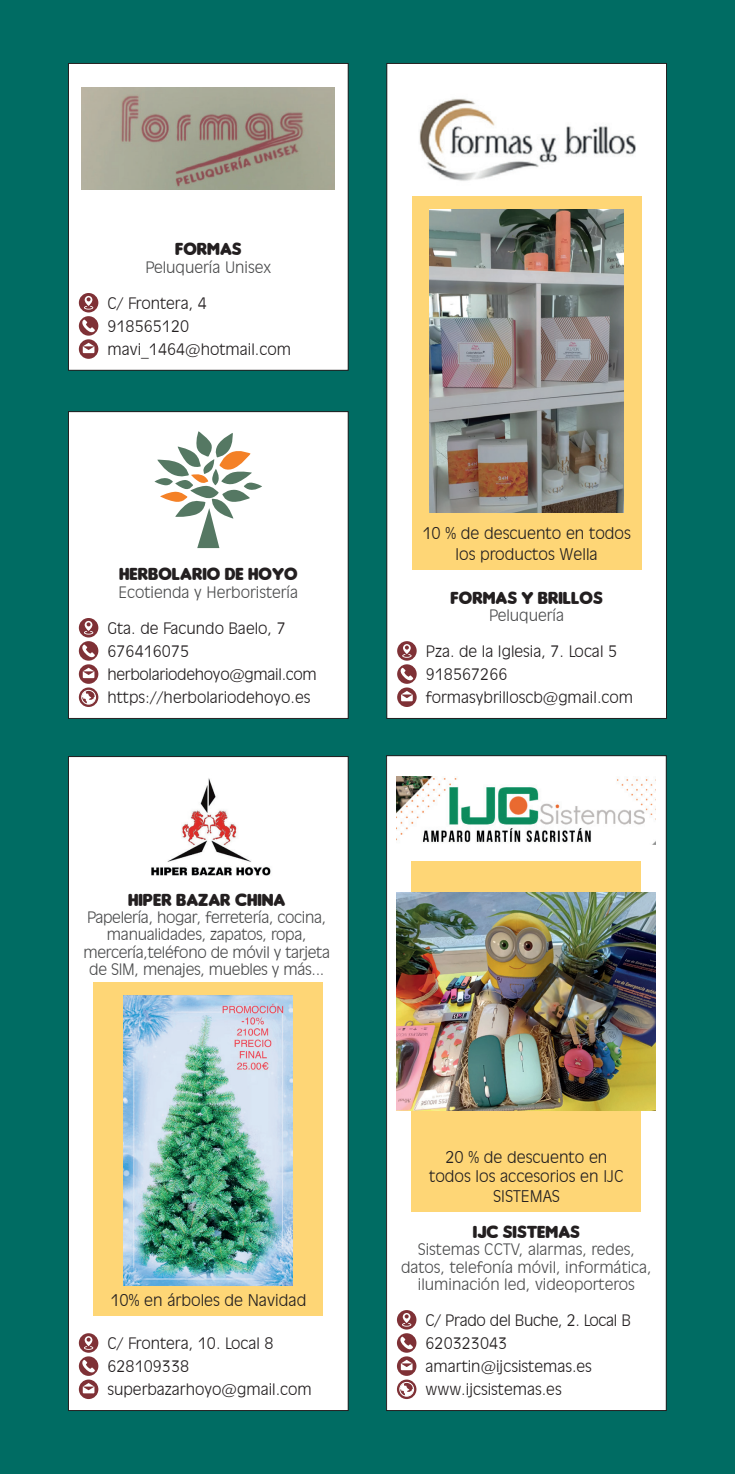
<style>
.page{position:relative;width:735px;height:1474px;background:#fff}
.page>*{position:absolute;margin:0;border:0;box-sizing:border-box;transform-origin:0 0}
.t1{font:18.38px "Insaniburger";color:#231f20}
.t2{font:300 15.75px/19.2px "Incised 901 BT";color:#231f20;text-align:center}
.t3{font:300 15.4px/23.1px "Incised 901 BT";color:#231f20}
.t4{font:300 15.4px/17.3px "Incised 901 BT";color:#4b4c4d;text-align:center}
.t5{font:300 15.4px/17.3px "Incised 901 BT";letter-spacing:-.02em;color:#4b4c4d;text-align:center}
</style>
<div class="page">
<div style="left:0;top:0;width:734px;height:1473px;background:#006c63"></div>
<div style="left:386px;top:63px;width:280px;height:655px;background:#fff"></div>
<div style="left:397px;top:641px;width:19px;height:19px;background:#7f3136;border-radius:50%"></div>
<svg style="left:402px;top:644px;width:9px;height:13px"></svg>
<svg style="left:397px;top:664px;width:19px;height:20px"></svg>
<svg style="left:400px;top:667px;width:13px;height:13px"></svg>
<svg style="left:397px;top:687px;width:19px;height:20px"></svg>
<div style="left:386px;top:63px;width:280px;height:656px;border:1px solid #231f20"></div>
<img style="left:419px;top:99px;width:215px;height:82px">
<div style="left:68px;top:411px;width:280px;height:307px;background:#fff"></div>
<div style="left:79px;top:618px;width:19px;height:19px;background:#7f3136;border-radius:50%"></div>
<svg style="left:84px;top:621px;width:9px;height:13px"></svg>
<div style="left:79px;top:641px;width:19px;height:19px;background:#7f3136;border-radius:50%"></div>
<svg style="left:82px;top:644px;width:13px;height:13px"></svg>
<svg style="left:79px;top:664px;width:19px;height:20px"></svg>
<svg style="left:79px;top:687px;width:19px;height:20px"></svg>
<div style="left:81px;top:690px;width:15px;height:14px;border:1px solid #fff;border-radius:50%"></div>
<svg style="left:82px;top:691px;width:13px;height:13px"></svg>
<div style="left:68px;top:411px;width:280px;height:308px;border:1px solid #231f20"></div>
<svg style="left:154px;top:431px;width:108px;height:117px"></svg>
<div style="left:68px;top:756px;width:280px;height:654px;background:#fff"></div>
<div style="left:79px;top:1333px;width:19px;height:19px;background:#7f3136;border-radius:50%"></div>
<svg style="left:84px;top:1336px;width:9px;height:13px"></svg>
<svg style="left:79px;top:1356px;width:19px;height:19px"></svg>
<svg style="left:82px;top:1359px;width:13px;height:13px"></svg>
<svg style="left:79px;top:1379px;width:19px;height:19px"></svg>
<div style="left:68px;top:756px;width:280px;height:654px;border:1px solid #231f20"></div>
<img style="left:151px;top:778px;width:120px;height:98px">
<div style="left:386px;top:755px;width:280px;height:655px;background:#fff"></div>
<svg style="left:396px;top:1309px;width:20px;height:20px"></svg>
<svg style="left:402px;top:1312px;width:9px;height:14px"></svg>
<svg style="left:396px;top:1333px;width:20px;height:19px"></svg>
<svg style="left:400px;top:1336px;width:13px;height:13px"></svg>
<svg style="left:397px;top:1356px;width:19px;height:19px"></svg>
<svg style="left:396px;top:1379px;width:20px;height:19px"></svg>
<div style="left:399px;top:1381px;width:14px;height:15px;border:1px solid #fff;border-radius:50%"></div>
<svg style="left:400px;top:1382px;width:13px;height:13px"></svg>
<div style="left:386px;top:755px;width:280px;height:655px;border:1px solid #231f20"></div>
<img style="left:396px;top:776px;width:259px;height:68px">
<div style="left:68px;top:63px;width:280px;height:307px;background:#fff"></div>
<div style="left:79px;top:293px;width:19px;height:19px;background:#7f3136;border-radius:50%"></div>
<svg style="left:84px;top:296px;width:9px;height:13px"></svg>
<svg style="left:79px;top:316px;width:19px;height:20px"></svg>
<svg style="left:82px;top:319px;width:13px;height:13px"></svg>
<svg style="left:79px;top:339px;width:19px;height:20px"></svg>
<div style="left:68px;top:63px;width:280px;height:308px;border:1px solid #231f20"></div>
<img style="left:82px;top:88px;width:252px;height:101px">
<div style="left:411px;top:196px;width:230px;height:374px;background:#fed676"></div>
<div style="left:93px;top:982px;width:230px;height:333px;background:#fed676"></div>
<div style="left:411px;top:861px;width:230px;height:350px;background:#fed676"></div>
<img style="left:429px;top:209px;width:194px;height:303px">
<img style="left:123px;top:995px;width:169px;height:290px">
<img style="left:396px;top:892px;width:259px;height:218px">
<p class="t1" style="left:175px;top:239px;width:68px">FORMAS</p>
<p class="t4" style="left:145px;top:258px;width:127px">Peluquería Unisex</p>
<p class="t3" style="left:107px;top:291px;width:185px">C/ Frontera, 4<br>918565120 mavi_1464@hotmail.com</p>
<p class="t1" style="left:119px;top:564px;width:180px">HERBOLARIO DE HOYO</p>
<p class="t4" style="left:118px;top:583px;width:181px">Ecotienda y Herboristería</p>
<p class="t3" style="left:107px;top:616px;width:211px">Gta. de Facundo Baelo, 7<br>676416075 herbolariodehoyo@gmail.com https://herbolariodehoyo.es</p>
<p class="t2" style="left:422px;top:522px;width:210px;line-height:21px">10 % de descuento en todos los productos Wella</p>
<p class="t1" style="left:450px;top:587px;width:153px">FORMAS Y BRILLOS</p>
<p class="t4" style="left:489px;top:606px;width:76px">Peluquería</p>
<p class="t3" style="left:425px;top:639px;width:209px">Pza. de la Iglesia, 7. Local 5<br>918567266 formasybrilloscb@gmail.com</p>
<p class="t1" style="left:128px;top:889px;width:159px">HIPER BAZAR CHINA</p>
<p class="t5" style="left:83px;top:908px;width:248px">Papelería, hogar, ferretería, cocina, manualidades, zapatos, ropa, mercería,teléfono de móvil y tarjeta de SIM, menajes, muebles y más...</p>
<p class="t2" style="left:110px;top:1290px;width:197px">10% en árboles de Navidad</p>
<p class="t3" style="left:107px;top:1331px;width:206px">C/ Frontera, 10. Local 8<br>628109338 superbazarhoyo@gmail.com</p>
<p class="t2" style="left:429px;top:1147px;width:196px">20 % de descuento en todos los accesorios en IJC<br>SISTEMAS</p>
<p class="t1" style="left:472px;top:1221px;width:108px">IJC SISTEMAS</p>
<p class="t4" style="left:401px;top:1240px;width:252px">Sistemas CCTV, alarmas, redes, datos, telefonía móvil, informática, iluminación led, videoporteros</p>
<p class="t3" style="left:425px;top:1308px;width:207px">C/ Prado del Buche, 2. Local B<br>620323043 amartin@ijcsistemas.es www.ijcsistemas.es</p>
</div>
